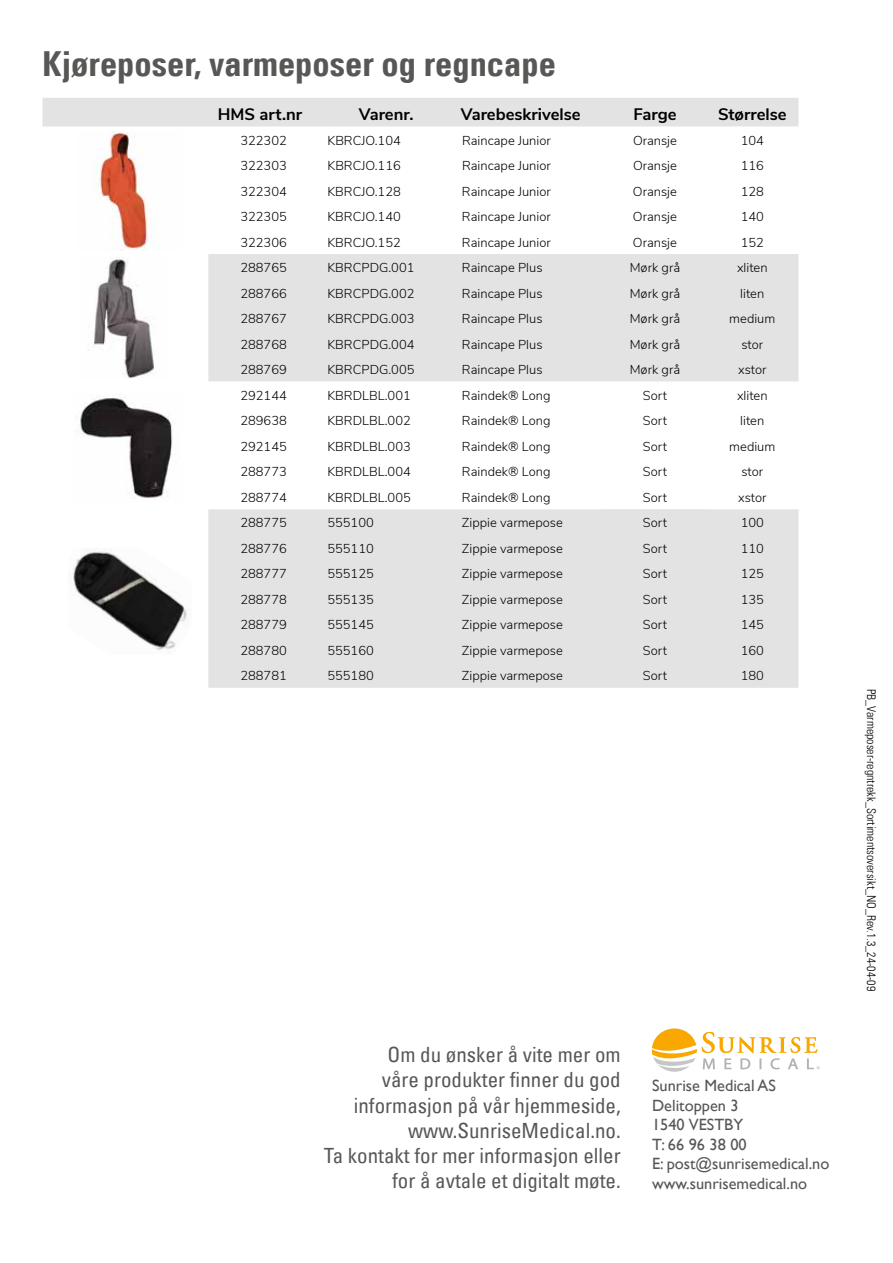
<style>
.page{position:relative;width:893px;height:1263px;background:#fff}
.page>*{position:absolute;margin:0;border:0;box-sizing:border-box;transform-origin:0 0}
.t1{font:34.5px "Univers Com 67 Bold Cond";color:#575756}
.t2{font:condensed 21px/25.2px "Univers Com 57";color:#575756;text-align:right}
.t3{font:700 16.65px "Nunito Sans";color:#000}
.t4{font:16.35px/19.5px "Gill Sans";color:#575756}
.t5{font:300 12.9px "Nunito Sans";color:#000}
.t6{font:12px "Univers Com 47 Light Cond";color:#000}
</style>
<div class="page">
<svg style="left:43px;top:98px;width:755px;height:590px;fill:#e3e3e3"></svg>
<svg style="left:208px;top:382px;width:590px;height:127px"></svg>
<svg style="left:319px;top:382px;width:134px;height:127px"></svg>
<svg style="left:604px;top:382px;width:102px;height:51px"></svg>
<img style="left:75px;top:394px;width:107px;height:108px">
<img style="left:68px;top:548px;width:124px;height:107px">
<svg style="left:652px;top:1028px;width:168px;height:44px"></svg>
<img style="left:78px;top:131px;width:104px;height:120px">
<img style="left:78px;top:258px;width:91px;height:120px">
<h1 class="t1" style="left:43px;top:43px;width:515px">Kjøreposer, varmeposer og regncape</h1>
<p class="t3" style="left:218px;top:102px;width:86px">HMS art.nr</p>
<p class="t3" style="left:359px;top:102px;width:56px">Varenr.</p>
<p class="t3" style="left:461px;top:102px;width:121px">Varebeskrivelse</p>
<p class="t3" style="left:633px;top:102px;width:45px">Farge</p>
<p class="t3" style="left:718px;top:102px;width:70px">Størrelse</p>
<p class="t5" style="left:240px;top:131px;width:48px">322302</p>
<p class="t5" style="left:327px;top:131px;width:75px">KBRCJO.104</p>
<p class="t5" style="left:462px;top:131px;width:90px">Raincape Junior</p>
<p class="t5" style="left:633px;top:131px;width:45px">Oransje</p>
<p class="t5" style="left:741px;top:131px;width:25px">104</p>
<p class="t5" style="left:240px;top:156px;width:48px">322303</p>
<p class="t5" style="left:327px;top:156px;width:75px">KBRCJO.116</p>
<p class="t5" style="left:462px;top:156px;width:90px">Raincape Junior</p>
<p class="t5" style="left:633px;top:156px;width:45px">Oransje</p>
<p class="t5" style="left:741px;top:156px;width:25px">116</p>
<p class="t5" style="left:240px;top:182px;width:48px">322304</p>
<p class="t5" style="left:327px;top:182px;width:75px">KBRCJO.128</p>
<p class="t5" style="left:462px;top:182px;width:90px">Raincape Junior</p>
<p class="t5" style="left:633px;top:182px;width:45px">Oransje</p>
<p class="t5" style="left:741px;top:182px;width:25px">128</p>
<p class="t5" style="left:240px;top:207px;width:48px">322305</p>
<p class="t5" style="left:327px;top:207px;width:75px">KBRCJO.140</p>
<p class="t5" style="left:462px;top:207px;width:90px">Raincape Junior</p>
<p class="t5" style="left:633px;top:207px;width:45px">Oransje</p>
<p class="t5" style="left:741px;top:207px;width:25px">140</p>
<p class="t5" style="left:240px;top:233px;width:48px">322306</p>
<p class="t5" style="left:327px;top:233px;width:75px">KBRCJO.152</p>
<p class="t5" style="left:462px;top:233px;width:90px">Raincape Junior</p>
<p class="t5" style="left:633px;top:233px;width:45px">Oransje</p>
<p class="t5" style="left:741px;top:233px;width:25px">152</p>
<p class="t5" style="left:240px;top:258px;width:48px">288765</p>
<p class="t5" style="left:327px;top:258px;width:89px">KBRCPDG.001</p>
<p class="t5" style="left:462px;top:258px;width:82px">Raincape Plus</p>
<p class="t5" style="left:630px;top:258px;width:52px">Mørk grå</p>
<p class="t5" style="left:737px;top:258px;width:32px">xliten</p>
<p class="t5" style="left:240px;top:284px;width:48px">288766</p>
<p class="t5" style="left:327px;top:284px;width:89px">KBRCPDG.002</p>
<p class="t5" style="left:462px;top:284px;width:82px">Raincape Plus</p>
<p class="t5" style="left:630px;top:284px;width:52px">Mørk grå</p>
<p class="t5" style="left:740px;top:284px;width:25px">liten</p>
<p class="t5" style="left:240px;top:309px;width:48px">288767</p>
<p class="t5" style="left:327px;top:309px;width:89px">KBRCPDG.003</p>
<p class="t5" style="left:462px;top:309px;width:82px">Raincape Plus</p>
<p class="t5" style="left:630px;top:309px;width:52px">Mørk grå</p>
<p class="t5" style="left:729px;top:309px;width:47px">medium</p>
<p class="t5" style="left:240px;top:335px;width:48px">288768</p>
<p class="t5" style="left:327px;top:335px;width:89px">KBRCPDG.004</p>
<p class="t5" style="left:462px;top:335px;width:82px">Raincape Plus</p>
<p class="t5" style="left:630px;top:335px;width:52px">Mørk grå</p>
<p class="t5" style="left:741px;top:335px;width:23px">stor</p>
<p class="t5" style="left:240px;top:360px;width:48px">288769</p>
<p class="t5" style="left:327px;top:360px;width:89px">KBRCPDG.005</p>
<p class="t5" style="left:462px;top:360px;width:82px">Raincape Plus</p>
<p class="t5" style="left:630px;top:360px;width:52px">Mørk grå</p>
<p class="t5" style="left:738px;top:360px;width:30px">xstor</p>
<p class="t5" style="left:240px;top:386px;width:48px">292144</p>
<p class="t5" style="left:327px;top:386px;width:85px">KBRDLBL.001</p>
<p class="t5" style="left:462px;top:386px;width:90px">Raindek® Long</p>
<p class="t5" style="left:643px;top:386px;width:25px">Sort</p>
<p class="t5" style="left:737px;top:386px;width:32px">xliten</p>
<p class="t5" style="left:240px;top:411px;width:48px">289638</p>
<p class="t5" style="left:327px;top:411px;width:85px">KBRDLBL.002</p>
<p class="t5" style="left:462px;top:411px;width:90px">Raindek® Long</p>
<p class="t5" style="left:643px;top:411px;width:25px">Sort</p>
<p class="t5" style="left:740px;top:411px;width:25px">liten</p>
<p class="t5" style="left:240px;top:437px;width:48px">292145</p>
<p class="t5" style="left:327px;top:437px;width:85px">KBRDLBL.003</p>
<p class="t5" style="left:462px;top:437px;width:90px">Raindek® Long</p>
<p class="t5" style="left:643px;top:437px;width:25px">Sort</p>
<p class="t5" style="left:729px;top:437px;width:47px">medium</p>
<p class="t5" style="left:240px;top:462px;width:48px">288773</p>
<p class="t5" style="left:327px;top:462px;width:85px">KBRDLBL.004</p>
<p class="t5" style="left:462px;top:462px;width:90px">Raindek® Long</p>
<p class="t5" style="left:643px;top:462px;width:25px">Sort</p>
<p class="t5" style="left:741px;top:462px;width:23px">stor</p>
<p class="t5" style="left:240px;top:488px;width:48px">288774</p>
<p class="t5" style="left:327px;top:488px;width:85px">KBRDLBL.005</p>
<p class="t5" style="left:462px;top:488px;width:90px">Raindek® Long</p>
<p class="t5" style="left:643px;top:488px;width:25px">Sort</p>
<p class="t5" style="left:738px;top:488px;width:30px">xstor</p>
<p class="t5" style="left:240px;top:513px;width:48px">288775</p>
<p class="t5" style="left:327px;top:513px;width:48px">555100</p>
<p class="t5" style="left:462px;top:513px;width:102px">Zippie varmepose</p>
<p class="t5" style="left:643px;top:513px;width:25px">Sort</p>
<p class="t5" style="left:741px;top:513px;width:25px">100</p>
<p class="t5" style="left:240px;top:539px;width:48px">288776</p>
<p class="t5" style="left:327px;top:539px;width:48px">555110</p>
<p class="t5" style="left:462px;top:539px;width:102px">Zippie varmepose</p>
<p class="t5" style="left:643px;top:539px;width:25px">Sort</p>
<p class="t5" style="left:741px;top:539px;width:25px">110</p>
<p class="t5" style="left:240px;top:564px;width:48px">288777</p>
<p class="t5" style="left:327px;top:564px;width:48px">555125</p>
<p class="t5" style="left:462px;top:564px;width:102px">Zippie varmepose</p>
<p class="t5" style="left:643px;top:564px;width:25px">Sort</p>
<p class="t5" style="left:741px;top:564px;width:25px">125</p>
<p class="t5" style="left:240px;top:590px;width:48px">288778</p>
<p class="t5" style="left:327px;top:590px;width:48px">555135</p>
<p class="t5" style="left:462px;top:590px;width:102px">Zippie varmepose</p>
<p class="t5" style="left:643px;top:590px;width:25px">Sort</p>
<p class="t5" style="left:741px;top:590px;width:25px">135</p>
<p class="t5" style="left:240px;top:616px;width:48px">288779</p>
<p class="t5" style="left:327px;top:616px;width:48px">555145</p>
<p class="t5" style="left:462px;top:616px;width:102px">Zippie varmepose</p>
<p class="t5" style="left:643px;top:616px;width:25px">Sort</p>
<p class="t5" style="left:741px;top:616px;width:25px">145</p>
<p class="t5" style="left:240px;top:641px;width:48px">288780</p>
<p class="t5" style="left:327px;top:641px;width:48px">555160</p>
<p class="t5" style="left:462px;top:641px;width:102px">Zippie varmepose</p>
<p class="t5" style="left:643px;top:641px;width:25px">Sort</p>
<p class="t5" style="left:741px;top:641px;width:25px">160</p>
<p class="t5" style="left:240px;top:667px;width:48px">288781</p>
<p class="t5" style="left:327px;top:667px;width:48px">555180</p>
<p class="t5" style="left:462px;top:667px;width:102px">Zippie varmepose</p>
<p class="t5" style="left:643px;top:667px;width:25px">Sort</p>
<p class="t5" style="left:741px;top:667px;width:25px">180</p>
<h2 class="t2" style="left:324px;top:1042px;width:298px">Om du ønsker å vite mer om<br>våre produkter finner du god informasjon på vår hjemmeside, www.SunriseMedical.no.<br>Ta kontakt for mer informasjon eller for å avtale et digitalt møte.</h2>
<p class="t4" style="left:652px;top:1076px;width:179px">Sunrise Medical AS<br>Delitoppen 3<br>1540 VESTBY<br>T: 66 96 38 00<br>E: post@sunrisemedical.no www.sunrisemedical.no</p>
<p class="t6" style="left:879px;top:689px;width:303px;rotate:90deg">PB_Varmeposer-regntrekk_Sortimentsoversikt_NO_Rev.1.3_24-04-09</p>
</div>
